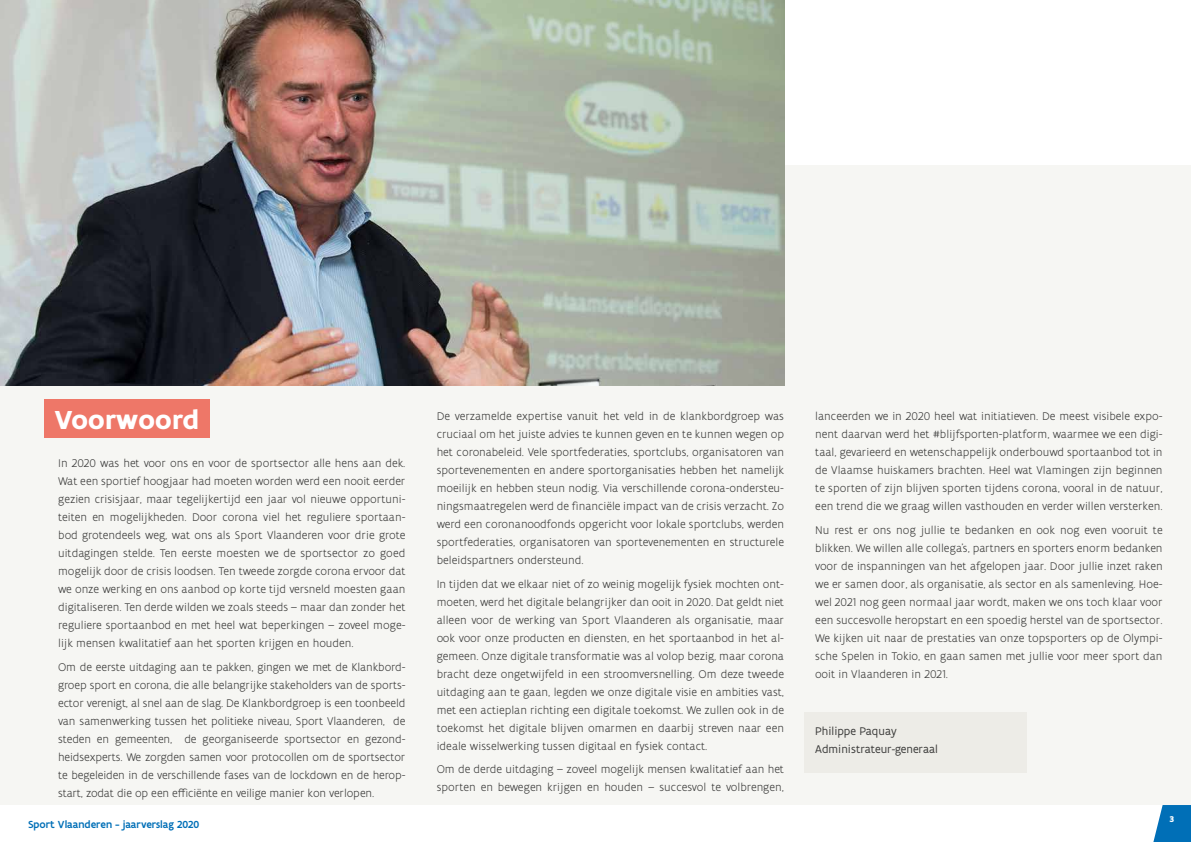
<style>
.page{position:relative;width:1191px;height:842px;background:#fff}
.page>*{position:absolute;margin:0;border:0;box-sizing:border-box;transform-origin:0 0}
.t1{font:700 28px "Flanders Art Sans";letter-spacing:-.01em;color:#fff}
.t2{font:300 12px/18px "Flanders Art Sans";color:#3c3c3b;text-align:justify}
.t3{font:12px/18px "Flanders Art Sans";color:#3c3c3b}
.t4{font:500 11px "Flanders Art Sans";color:#006fb7}
.t5{font:700 9px "Flanders Art Sans";color:#fff}
</style>
<div class="page">
<svg style="left:1153px;top:805px;width:38px;height:37px"></svg>
<div style="left:0;top:166px;width:1191px;height:639px;background:#f6f6f3"></div>
<div style="left:804px;top:712px;width:222px;height:61px;background:#edece7"></div>
<img style="left:0;top:0;width:784px;height:386px">
<div style="left:44px;top:400px;width:166px;height:38px;background:#ee7768"></div>
<h1 class="t1" style="left:55px;top:402px;width:146px">Voorwoord</h1>
<p class="t2" style="left:58px;top:454px;width:349px">In 2020 was het voor ons en voor de sportsector alle hens aan dek.<br>Wat een sportief hoogjaar had moeten worden werd een nooit eerder gezien crisisjaar, maar tegelijkertijd een jaar vol nieuwe opportuni&shy;teiten en mogelijkheden. Door corona viel het reguliere sportaan&shy;bod grotendeels weg, wat ons als Sport Vlaanderen voor drie grote uitdagingen stelde. Ten eerste moesten we de sportsector zo goed mogelijk door de crisis loodsen. Ten tweede zorgde corona ervoor dat we onze werking en ons aanbod op korte tijd versneld moesten gaan digitaliseren. Ten derde wilden we zoals steeds – maar dan zonder het reguliere sportaanbod en met heel wat beperkingen – zoveel moge&shy;lijk mensen kwalitatief aan het sporten krijgen en houden.</p>
<p class="t2" style="left:58px;top:658px;width:349px">Om de eerste uitdaging aan te pakken, gingen we met de Klankbord&shy;groep sport en corona, die alle belangrijke stakeholders van de sports&shy;ector verenigt, al snel aan de slag. De Klankbordgroep is een toonbeeld van samenwerking tussen het politieke niveau, Sport Vlaanderen, de steden en gemeenten, de georganiseerde sportsector en gezond&shy;heidsexperts. We zorgden samen voor protocollen om de sportsector te begeleiden in de verschillende fases van de lockdown en de herop&shy;start, zodat die op een efficiënte en veilige manier kon verlopen.</p>
<p class="t4" style="left:28px;top:817px;width:172px">Sport Vlaanderen - jaarverslag 2020</p>
<p class="t2" style="left:437px;top:407px;width:349px">De verzamelde expertise vanuit het veld in de klankbordgroep was cruciaal om het juiste advies te kunnen geven en te kunnen wegen op het coronabeleid. Vele sportfederaties, sportclubs, organisatoren van sportevenementen en andere sportorganisaties hebben het namelijk moeilijk en hebben steun nodig. Via verschillende corona-ondersteu&shy;ningsmaatregelen werd de financiële impact van de crisis verzacht. Zo werd een coronanoodfonds opgericht voor lokale sportclubs, werden sportfederaties, organisatoren van sportevenementen en structurele beleidspartners ondersteund.</p>
<p class="t2" style="left:437px;top:575px;width:349px">In tijden dat we elkaar niet of zo weinig mogelijk fysiek mochten ont&shy;moeten, werd het digitale belangrijker dan ooit in 2020. Dat geldt niet alleen voor de werking van Sport Vlaanderen als organisatie, maar ook voor onze producten en diensten, en het sportaanbod in het al&shy;gemeen. Onze digitale transformatie was al volop bezig, maar corona bracht deze ongetwijfeld in een stroomversnelling. Om deze tweede uitdaging aan te gaan, legden we onze digitale visie en ambities vast, met een actieplan richting een digitale toekomst. We zullen ook in de toekomst het digitale blijven omarmen en daarbij streven naar een ideale wisselwerking tussen digitaal en fysiek contact.</p>
<p class="t2" style="left:437px;top:760px;width:349px">Om de derde uitdaging – zoveel mogelijk mensen kwalitatief aan het sporten en bewegen krijgen en houden – succesvol te volbrengen,</p>
<p class="t2" style="left:815px;top:407px;width:349px">lanceerden we in 2020 heel wat initiatieven. De meest visibele expo&shy;nent daarvan werd het #blijfsporten-platform, waarmee we een digi&shy;taal, gevarieerd en wetenschappelijk onderbouwd sportaanbod tot in de Vlaamse huiskamers brachten. Heel wat Vlamingen zijn beginnen te sporten of zijn blijven sporten tijdens corona, vooral in de natuur, een trend die we graag willen vasthouden en verder willen versterken.</p>
<p class="t2" style="left:815px;top:521px;width:349px">Nu rest er ons nog jullie te bedanken en ook nog even vooruit te blikken. We willen alle collega’s, partners en sporters enorm bedanken voor de inspanningen van het afgelopen jaar. Door jullie inzet raken we er samen door, als organisatie, als sector en als samenleving. Hoe&shy;wel 2021 nog geen normaal jaar wordt, maken we ons toch klaar voor een succesvolle heropstart en een spoedig herstel van de sportsector.<br>We kijken uit naar de prestaties van onze topsporters op de Olympi&shy;sche Spelen in Tokio, en gaan samen met jullie voor meer sport dan ooit in Vlaanderen in 2021.</p>
<p class="t3" style="left:815px;top:722px;width:124px">Philippe Paquay<br>Administrateur-generaal</p>
<p class="t5" style="left:1169px;top:813px;width:6px">3</p>
</div>
